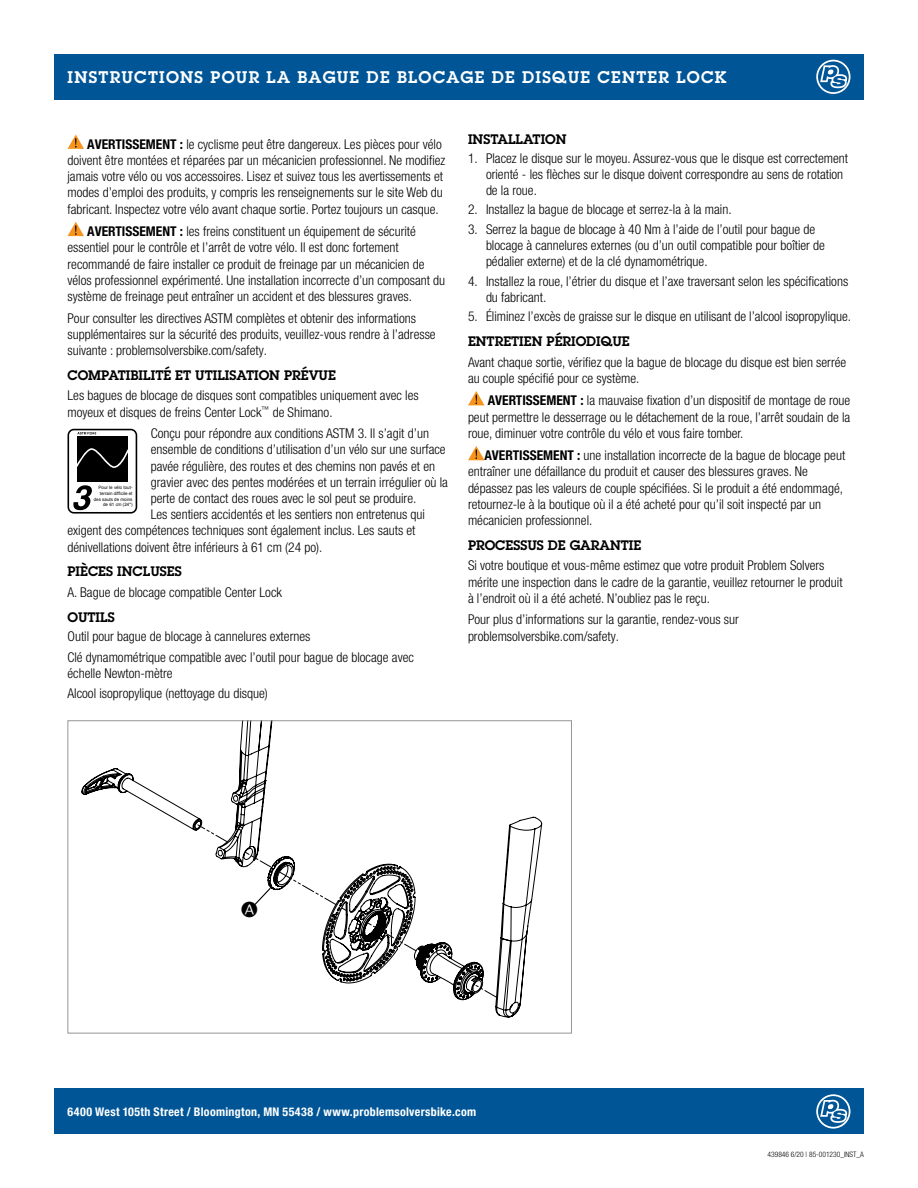
<style>
.page{position:relative;width:918px;height:1188px;background:#fff}
.page>*{position:absolute;margin:0;border:0;box-sizing:border-box;transform-origin:0 0}
.t1{font:600 16.5px "Lubalin Graph Std";letter-spacing:.075em;color:#fff}
.t2{font:300 condensed 13.5px/16.2px "Helvetica Neue LT Pro";color:#000}
.t3{font:600 13.5px "Lubalin Graph Std";color:#000}
.t4{font:13.5px "Century Gothic";color:#000}
.t5{font:700 condensed 12px "Helvetica Neue LT Pro";letter-spacing:.025em;color:#fff}
.t6{font:300 condensed 7.5px "Helvetica Neue LT Pro";color:#000}
.t7{font:6.75px "Century Gothic";color:#000}
.t8{font:4.5px/5.7px "Arial";color:#000;text-align:right}
.s1{font-weight:700}
</style>
<div class="page">
<div style="left:54px;top:54px;width:810px;height:46px;background:#005596"></div>
<div style="left:54px;top:1089px;width:810px;height:45px;background:#005596"></div>
<svg style="left:816px;top:60px;width:34px;height:34px"></svg>
<svg style="left:816px;top:1094px;width:34px;height:35px"></svg>
<svg style="left:68px;top:135px;width:16px;height:14px"></svg>
<svg style="left:68px;top:222px;width:16px;height:14px"></svg>
<svg style="left:468px;top:391px;width:17px;height:14px"></svg>
<svg style="left:468px;top:446px;width:17px;height:14px"></svg>
<svg style="left:81px;top:722px;width:461px;height:296px"></svg>
<svg style="left:510px;top:1004px;width:3px;height:5px"></svg>
<svg style="left:195px;top:821px;width:33px;height:21px"></svg>
<svg style="left:245px;top:852px;width:27px;height:16px"></svg>
<svg style="left:279px;top:872px;width:68px;height:39px"></svg>
<svg style="left:367px;top:922px;width:50px;height:29px"></svg>
<svg style="left:474px;top:984px;width:23px;height:14px"></svg>
<div style="left:68px;top:720px;width:504px;height:313px;border:1px solid #939598"></div>
<svg style="left:68px;top:429px;width:69px;height:85px"></svg>
<div style="left:93px;top:486px;width:40px;height:24px;background:#fff"></div>
<svg style="left:242px;top:887px;width:30px;height:31px"></svg>
<p class="t1" style="left:68px;top:66px;width:661px">INSTRUCTIONS POUR LA BAGUE DE BLOCAGE DE DISQUE CENTER LOCK</p>
<p class="t2" style="left:68px;top:136px;width:379px;text-indent:20px"><span class="s1">AVERTISSEMENT :</span> le cyclisme peut être dangereux. Les pièces pour vélo doivent être montées et réparées par un mécanicien professionnel. Ne modifiez jamais votre vélo ou vos accessoires. Lisez et suivez tous les avertissements et modes d’emploi des produits, y compris les renseignements sur le site Web du fabricant. Inspectez votre vélo avant chaque sortie. Portez toujours un casque.</p>
<p class="t2" style="left:68px;top:223px;width:379px;text-indent:20px"><span class="s1">AVERTISSEMENT :</span> les freins constituent un équipement de sécurité essentiel pour le contrôle et l’arrêt de votre vélo. Il est donc fortement recommandé de faire installer ce produit de freinage par un mécanicien de vélos professionnel expérimenté. Une installation incorrecte d’un composant du système de freinage peut entraîner un accident et des blessures graves.</p>
<p class="t2" style="left:68px;top:310px;width:370px">Pour consulter les directives ASTM complètes et obtenir des informations supplémentaires sur la sécurité des produits, veuillez-vous rendre à l’adresse suivante : problemsolversbike.com/safety.</p>
<p class="t3" style="left:68px;top:366px;width:270px">COMPATIBILITÉ ET UTILISATION PRÉVUE</p>
<p class="t2" style="left:68px;top:387px;width:353px">Les bagues de blocage de disques sont compatibles uniquement avec les moyeux et disques de freins Center Lock<sup>™</sup> de Shimano.</p>
<p class="t2" style="left:151px;top:425px;width:280px">Conçu pour répondre aux conditions ASTM 3. Il s’agit d’un</p>
<p class="t2" style="left:151px;top:441px;width:297px">ensemble de conditions d’utilisation d’un vélo sur une surface</p>
<p class="t2" style="left:151px;top:458px;width:286px">pavée régulière, des routes et des chemins non pavés et en</p>
<p class="t2" style="left:151px;top:474px;width:299px">gravier avec des pentes modérées et un terrain irrégulier où la</p>
<p class="t2" style="left:151px;top:490px;width:267px">perte de contact des roues avec le sol peut se produire.</p>
<p class="t2" style="left:151px;top:506px;width:276px">Les sentiers accidentés et les sentiers non entretenus qui</p>
<p class="t2" style="left:68px;top:522px;width:350px">exigent des compétences techniques sont également inclus. Les sauts et</p>
<p class="t2" style="left:68px;top:539px;width:257px">dénivellations doivent être inférieurs à 61 cm (24 po).</p>
<p class="t3" style="left:68px;top:563px;width:116px">PIÈCES INCLUSES</p>
<p class="t2" style="left:68px;top:584px;width:216px">A. Bague de blocage compatible Center Lock</p>
<p class="t3" style="left:68px;top:608px;width:49px">OUTILS</p>
<p class="t2" style="left:68px;top:625px;width:348px;line-height:21.6px">Outil pour bague de blocage à cannelures externes<br>Clé dynamométrique compatible avec l’outil pour bague de blocage avec</p>
<p class="t2" style="left:68px;top:664px;width:202px;line-height:19.8px">échelle Newton-mètre<br>Alcool isopropylique (nettoyage du disque)</p>
<p class="t8" style="left:94px;top:485px;width:40px">Pour le vélo tout&shy;terrain difficile et des sauts de moins de 61 cm (24")</p>
<p class="t3" style="left:468px;top:130px;width:100px">INSTALLATION</p>
<p class="t2" style="left:486px;top:150px;width:364px;text-indent:-18px">1. Placez le disque sur le moyeu. Assurez-vous que le disque est correctement orienté - les flèches sur le disque doivent correspondre au sens de rotation de la roue.</p>
<p class="t2" style="left:468px;top:201px;width:265px">2. Installez la bague de blocage et serrez-la à la main.</p>
<p class="t2" style="left:486px;top:221px;width:341px;text-indent:-18px">3. Serrez la bague de blocage à 40 Nm à l’aide de l’outil pour bague de blocage à cannelures externes (ou d’un outil compatible pour boîtier de pédalier externe) et de la clé dynamométrique.</p>
<p class="t2" style="left:486px;top:273px;width:364px;text-indent:-18px">4. Installez la roue, l’étrier du disque et l’axe traversant selon les spécifications du fabricant.</p>
<p class="t2" style="left:468px;top:308px;width:385px">5. Éliminez l’excès de graisse sur le disque en utilisant de l’alcool isopropylique.</p>
<p class="t3" style="left:468px;top:332px;width:163px">ENTRETIEN PÉRIODIQUE</p>
<p class="t2" style="left:468px;top:354px;width:380px">Avant chaque sortie, vérifiez que la bague de blocage du disque est bien serrée au couple spécifié pour ce système.</p>
<p class="t2" style="left:468px;top:392px;width:384px;text-align:justify;text-indent:20px"><span class="s1">AVERTISSEMENT :</span> la mauvaise fixation d’un dispositif de montage de roue peut permettre le desserrage ou le détachement de la roue, l’arrêt soudain de la roue, diminuer votre contrôle du vélo et vous faire tomber.</p>
<p class="t2" style="left:468px;top:447px;width:379px;text-indent:17px"><span class="s1">AVERTISSEMENT :</span> une installation incorrecte de la bague de blocage peut entraîner une défaillance du produit et causer des blessures graves. Ne dépassez pas les valeurs de couple spécifiées. Si le produit a été endommagé, retournez-le à la boutique où il a été acheté pour qu’il soit inspecté par un mécanicien professionnel.</p>
<p class="t3" style="left:468px;top:536px;width:175px">PROCESSUS DE GARANTIE</p>
<p class="t2" style="left:468px;top:558px;width:376px">Si votre boutique et vous-même estimez que votre produit Problem Solvers mérite une inspection dans le cadre de la garantie, veuillez retourner le produit à l’endroit où il a été acheté. N’oubliez pas le reçu.</p>
<p class="t2" style="left:468px;top:612px;width:272px">Pour plus d’informations sur la garantie, rendez-vous sur problemsolversbike.com/safety.</p>
<p class="t4" style="left:536px;top:618px;width:9px">6</p>
<p class="t4" style="left:644px;top:618px;width:9px">7</p>
<p class="t5" style="left:68px;top:1104px;width:410px">6400 West 105th Street / Bloomington, MN 55438 / www.problemsolversbike.com</p>
<p class="t6" style="left:768px;top:1150px;width:98px">439846 6/20 | 85-001230_INST_A</p>
<p class="t7" style="left:751px;top:1152px;width:44px">SHEET 1 OF 1</p>
</div>
